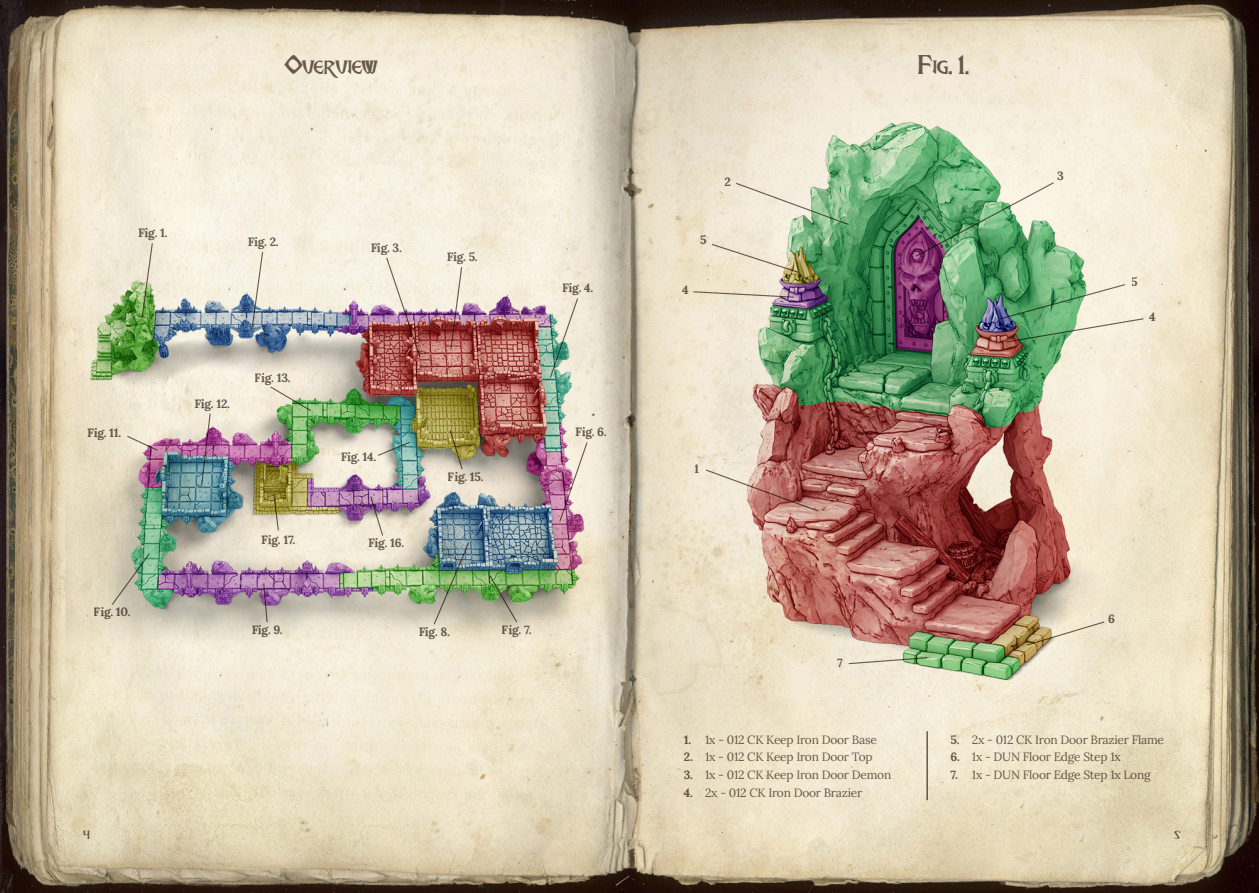
<style>
.page{position:relative;width:1259px;height:893px;background:#fff}
.page>*{position:absolute;margin:0;border:0;box-sizing:border-box;transform-origin:0 0}
.t1{font:27.15px "Breathe Fire";letter-spacing:-.045em;color:#6b625b}
.t2{font:12px "Lora";letter-spacing:-.02em;color:#6b625b}
.t3{font:700 12px "Lora";letter-spacing:-.02em;color:#6b625b}
.t4{font:12px "Breathe Fire";color:#6b625b}
.s1{font-weight:700}
</style>
<div class="page">
<img style="left:0;top:0;width:1259px;height:893px">
<hr style="left:926px;top:731px;width:1px;height:69px;background:#6b625b">
<svg style="left:141px;top:242px;width:13px;height:77px"></svg>
<svg style="left:704px;top:469px;width:116px;height:43px;background:#cb9f94"></svg>
<svg style="left:735px;top:182px;width:115px;height:44px;background:#ccd8be"></svg>
<svg style="left:914px;top:181px;width:141px;height:77px;background:#7eac84"></svg>
<svg style="left:692px;top:291px;width:103px;height:7px"></svg>
<svg style="left:710px;top:243px;width:89px;height:31px;background:#e3dbc2"></svg>
<svg style="left:998px;top:283px;width:146px;height:60px;background:#9ebd9b"></svg>
<svg style="left:1025px;top:621px;width:80px;height:25px;background:#d5c7a6"></svg>
<svg style="left:847px;top:656px;width:81px;height:9px"></svg>
<svg style="left:251px;top:251px;width:13px;height:77px"></svg>
<svg style="left:385px;top:256px;width:36px;height:102px;background:#cba6a1"></svg>
<svg style="left:549px;top:297px;width:30px;height:82px;background:#c1cfbd"></svg>
<svg style="left:558px;top:441px;width:30px;height:82px;background:#d5b2ba"></svg>
<img style="left:433px;top:541px;width:37px;height:85px">
<svg style="left:488px;top:574px;width:30px;height:50px"></svg>
<svg style="left:262px;top:582px;width:6px;height:41px"></svg>
<svg style="left:111px;top:552px;width:40px;height:54px;background:#a9ba9f"></svg>
<svg style="left:126px;top:435px;width:33px;height:17px"></svg>
<svg style="left:200px;top:412px;width:11px;height:75px"></svg>
<svg style="left:269px;top:385px;width:43px;height:27px"></svg>
<svg style="left:377px;top:441px;width:34px;height:16px"></svg>
<svg style="left:449px;top:429px;width:14px;height:42px"></svg>
<svg style="left:369px;top:495px;width:15px;height:42px"></svg>
<svg style="left:272px;top:492px;width:8px;height:39px"></svg>
<svg style="left:449px;top:266px;width:14px;height:85px"></svg>
<h1 class="t1" style="left:284px;top:54px;width:96px">Overview</h1>
<h1 class="t1" style="left:919px;top:54px;width:52px">Fig. 1.</h1>
<p class="t3" style="left:138px;top:223px;width:31px">Fig. 1.</p>
<p class="t3" style="left:724px;top:172px;width:8px">2</p>
<p class="t3" style="left:248px;top:231px;width:33px">Fig. 2.</p>
<p class="t3" style="left:700px;top:230px;width:8px">5</p>
<p class="t3" style="left:370px;top:237px;width:33px">Fig. 3.</p>
<p class="t3" style="left:446px;top:246px;width:33px">Fig. 5.</p>
<p class="t3" style="left:562px;top:278px;width:33px">Fig. 4.</p>
<p class="t3" style="left:682px;top:279px;width:8px">4</p>
<p class="t3" style="left:87px;top:423px;width:36px">Fig. 11.</p>
<p class="t3" style="left:94px;top:602px;width:38px">Fig. 10.</p>
<p class="t3" style="left:194px;top:394px;width:37px">Fig. 12.</p>
<p class="t3" style="left:255px;top:367px;width:37px">Fig. 13.</p>
<p class="t3" style="left:340px;top:447px;width:37px">Fig. 14.</p>
<p class="t3" style="left:261px;top:530px;width:36px">Fig. 17.</p>
<p class="t3" style="left:368px;top:533px;width:38px">Fig. 16.</p>
<p class="t3" style="left:448px;top:466px;width:37px">Fig. 15.</p>
<p class="t3" style="left:251px;top:619px;width:33px">Fig. 9.</p>
<p class="t3" style="left:418px;top:621px;width:33px">Fig. 8.</p>
<p class="t3" style="left:502px;top:619px;width:31px">Fig. 7.</p>
<p class="t3" style="left:575px;top:422px;width:33px">Fig. 6.</p>
<p class="t3" style="left:695px;top:458px;width:6px">1</p>
<p class="t3" style="left:837px;top:652px;width:7px">7</p>
<p class="t2" style="left:684px;top:730px;width:194px"><span class="s1">1.</span> 1x - 012 CK Keep Iron Door Base</p>
<p class="t2" style="left:684px;top:748px;width:190px"><span class="s1">2.</span> 1x - 012 CK Keep Iron Door Top</p>
<p class="t2" style="left:684px;top:766px;width:209px"><span class="s1">3.</span> 1x - 012 CK Keep Iron Door Demon</p>
<p class="t2" style="left:684px;top:783px;width:180px"><span class="s1">4.</span> 2x - 012 CK Iron Door Brazier</p>
<p class="t3" style="left:1057px;top:166px;width:8px">3</p>
<p class="t3" style="left:1131px;top:271px;width:8px">5</p>
<p class="t3" style="left:1149px;top:306px;width:8px">4</p>
<p class="t3" style="left:1108px;top:608px;width:8px">6</p>
<p class="t2" style="left:950px;top:730px;width:215px"><span class="s1">5.</span> 2x - 012 CK Iron Door Brazier Flame</p>
<p class="t2" style="left:950px;top:748px;width:172px"><span class="s1">6.</span> 1x - DUN Floor Edge Step 1x</p>
<p class="t2" style="left:950px;top:766px;width:202px"><span class="s1">7.</span> 1x - DUN Floor Edge Step 1x Long</p>
<p class="t4" style="left:83px;top:830px;width:8px">4</p>
<p class="t4" style="left:1174px;top:830px;width:8px">5</p>
</div>
